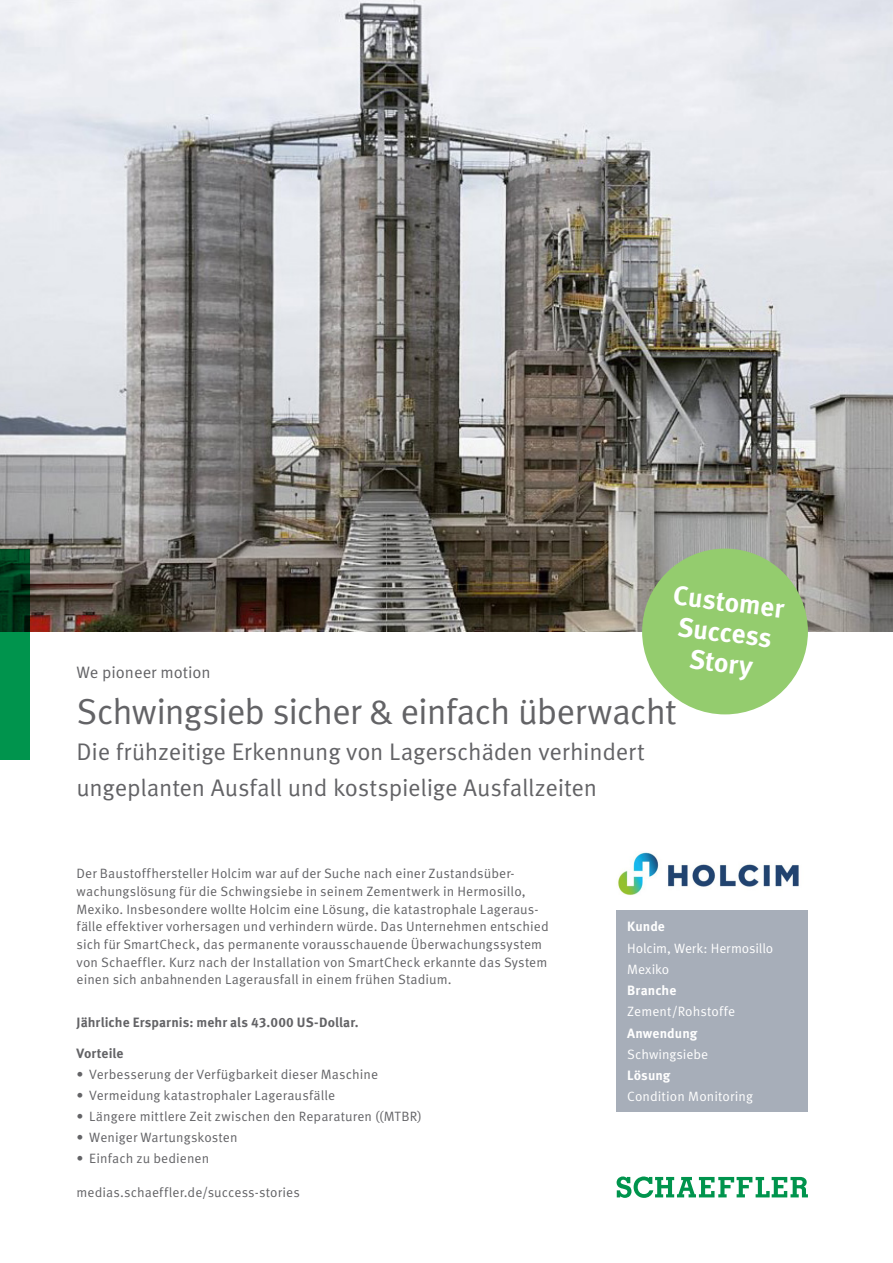
<style>
.page{position:relative;width:893px;height:1263px;background:#fff}
.page>*{position:absolute;margin:0;border:0;box-sizing:border-box;transform-origin:0 0}
.Headline__H1___24pt{font:36px "Schaeffler Meta";letter-spacing:-.03em;color:#636366}
.Subline__16pt_19pt{font:700 27px/30.8px "Schaeffler Meta";color:#fff;text-align:center}
.Subline__16pt_19pt-2{font:24px "Schaeffler Meta";letter-spacing:-.01em;color:#636366}
.Claim__11pt_14pt{font:16.5px "Schaeffler Meta";letter-spacing:-.005em;color:#636366}
.Copy_text__9pt_11_81{font:13.5px/17.7px "Schaeffler Meta";letter-spacing:.005em;color:#636366}
.Copy_text__9pt_11_81-2{font:13.5px "Schaeffler Meta";letter-spacing:.005em;color:#fff}
.Overline__Copy_text{font:700 13.5px "Schaeffler Meta";letter-spacing:.005em;color:#636366}
.Copy_text__9pt_11_81-3{font:700 13.5px "Schaeffler Meta";letter-spacing:.005em;color:#fff}
.Teaser_text__11pt_14{font:700 13.5px "Schaeffler Meta";letter-spacing:.005em;color:#636366}
</style>
<div class="page">
<img style="left:0;top:0;width:893px;height:631px">
<svg style="left:617px;top:1176px;width:191px;height:22px"></svg>
<div style="left:617px;top:909px;width:191px;height:203px;background:#a7aeb9"></div>
<svg style="left:0;top:550px;width:30px;height:210px;background:#006f39"></svg>
<div style="left:642px;top:549px;width:166px;height:165px;background:#94cc6e;border-radius:50%"></div>
<img style="left:618px;top:852px;width:181px;height:44px">
<p class="Subline__16pt_19pt" style="left:675px;top:580px;width:113px;rotate:7deg">Customer<br>Success<br>Story</p>
<p class="Claim__11pt_14pt" style="left:77px;top:662px;width:136px">We pioneer motion</p>
<p class="Headline__H1___24pt" style="left:77px;top:690px;width:602px">Schwingsieb sicher &amp; einfach überwacht</p>
<p class="Subline__16pt_19pt-2" style="left:77px;top:737px;width:570px">Die frühzeitige Erkennung von Lagerschäden verhindert</p>
<p class="Subline__16pt_19pt-2" style="left:77px;top:773px;width:522px">ungeplanten Ausfall und kostspielige Ausfallzeiten</p>
<p class="Copy_text__9pt_11_81" style="left:77px;top:865px;width:474px">Der Baustoffhersteller Holcim war auf der Suche nach einer Zustandsüber&shy;wachungslösung für die Schwingsiebe in seinem Zementwerk in Hermosillo, Mexiko. Insbesondere wollte Holcim eine Lösung, die katastrophale Lageraus&shy;fälle effektiver vorhersagen und verhindern würde. Das Unternehmen entschied sich für SmartCheck, das permanente vorausschauende Überwachungssystem von Schaeffler. Kurz nach der Installation von SmartCheck erkannte das System einen sich anbahnenden Lagerausfall in einem frühen Stadium.</p>
<p class="Overline__Copy_text" style="left:77px;top:1014px;width:284px">Jährliche Ersparnis: mehr als 43.000 US-Dollar.</p>
<p class="Teaser_text__11pt_14" style="left:77px;top:1045px;width:48px">Vorteile</p>
<p class="Copy_text__9pt_11_81" style="left:77px;top:1066px;width:303px">• Verbesserung der Verfügbarkeit dieser Maschine</p>
<p class="Copy_text__9pt_11_81" style="left:77px;top:1087px;width:260px">• Vermeidung katastrophaler Lagerausfälle</p>
<p class="Copy_text__9pt_11_81" style="left:77px;top:1107px;width:347px">• Längere mittlere Zeit zwischen den Reparaturen ((MTBR)</p>
<p class="Copy_text__9pt_11_81" style="left:77px;top:1128px;width:163px">• Weniger Wartungskosten</p>
<p class="Copy_text__9pt_11_81" style="left:77px;top:1149px;width:134px">• Einfach zu bedienen</p>
<p class="Copy_text__9pt_11_81" style="left:77px;top:1184px;width:225px">medias.schaeffler.de/success-stories</p>
<p class="Copy_text__9pt_11_81-3" style="left:627px;top:918px;width:39px">Kunde</p>
<p class="Copy_text__9pt_11_81-2" style="left:627px;top:940px;width:148px">Holcim, Werk: Hermosillo</p>
<p class="Copy_text__9pt_11_81-2" style="left:627px;top:961px;width:44px">Mexiko</p>
<p class="Copy_text__9pt_11_81-3" style="left:627px;top:982px;width:51px">Branche</p>
<p class="Copy_text__9pt_11_81-2" style="left:627px;top:1003px;width:109px">Zement/Rohstoffe</p>
<p class="Copy_text__9pt_11_81-3" style="left:627px;top:1024px;width:72px">Anwendung</p>
<p class="Copy_text__9pt_11_81-2" style="left:627px;top:1046px;width:83px">Schwingsiebe</p>
<p class="Copy_text__9pt_11_81-3" style="left:627px;top:1067px;width:45px">Lösung</p>
<p class="Copy_text__9pt_11_81-2" style="left:627px;top:1088px;width:127px">Condition Monitoring</p>
</div>
